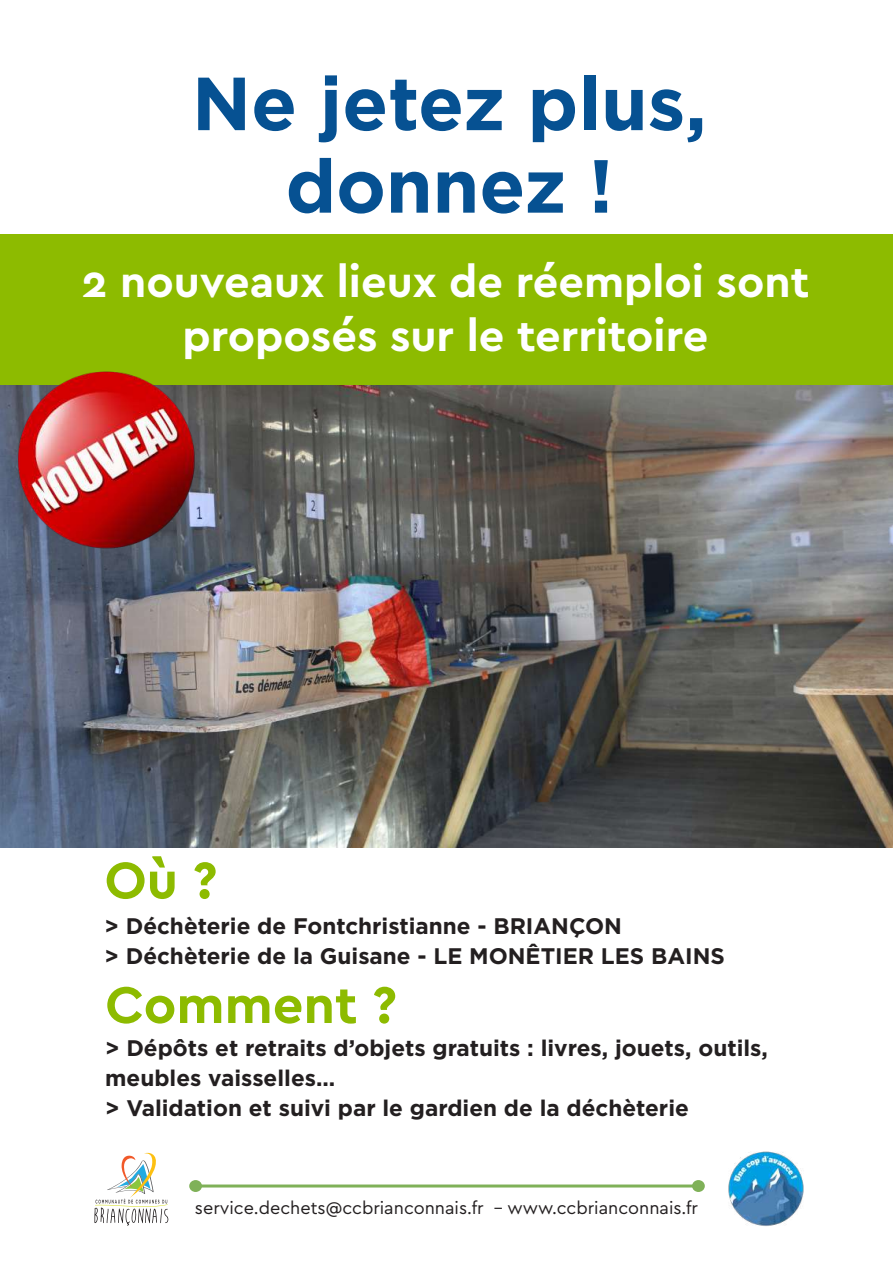
<style>
.page{position:relative;width:893px;height:1263px;background:#fff}
.page>*{position:absolute;margin:0;border:0;box-sizing:border-box;transform-origin:0 0}
.t1{font:700 75px/82.5px "Gotham";color:#065192;text-align:center}
.t2{font:700 54px "Cera";color:#8dbb00}
.t3{font:700 45px/54px "Cera";color:#fff;text-align:center}
.t4{font:700 22.5px/30px "Gotham";color:#231f20}
.t5{font:18px "Cera";color:#231f20}
</style>
<div class="page">
<img style="left:0;top:385px;width:893px;height:463px">
<div style="left:0;top:234px;width:893px;height:151px;background:#8dbb00"></div>
<hr style="left:196px;top:1184px;width:502px;height:3px;background:#7fb158">
<div style="left:189px;top:1180px;width:13px;height:12px;background:#7fb158;border-radius:50%"></div>
<div style="left:692px;top:1180px;width:13px;height:12px;background:#7fb158;border-radius:50%"></div>
<svg style="left:94px;top:1152px;width:74px;height:73px"></svg>
<img style="left:728px;top:1151px;width:76px;height:75px">
<img style="left:7px;top:371px;width:196px;height:186px">
<h1 class="t1" style="left:192px;top:62px;width:516px">Ne jetez plus, donnez !</h1>
<h3 class="t3" style="left:81px;top:253px;width:730px">2 nouveaux lieux de réemploi sont proposés sur le territoire</h3>
<h2 class="t2" style="left:105px;top:844px;width:114px">Où ?</h2>
<p class="t4" style="left:105px;top:911px;width:622px">&gt; Déchèterie de Fontchristianne - BRIANÇON<br>&gt; Déchèterie de la Guisane - LE MONÊTIER LES BAINS</p>
<h2 class="t2" style="left:105px;top:969px;width:293px">Comment ?</h2>
<p class="t4" style="left:105px;top:1032px;width:664px">&gt; Dépôts et retraits d’objets gratuits : livres, jouets, outils, meubles vaisselles...<br>&gt; Validation et suivi par le gardien de la déchèterie</p>
<p class="t5" style="left:195px;top:1195px;width:505px">service.dechets@ccbrianconnais.fr - www.ccbrianconnais.fr</p>
</div>
